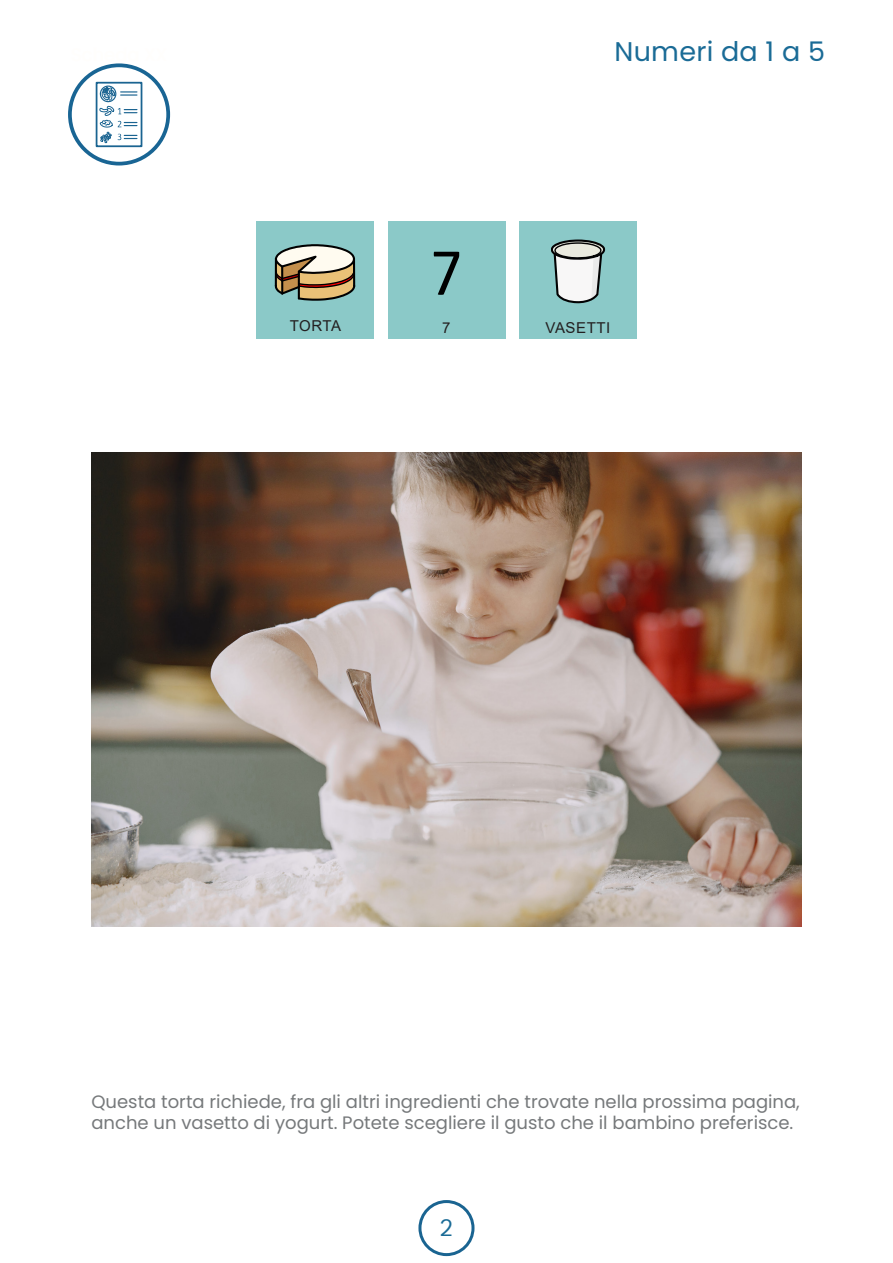
<style>
.page{position:relative;width:893px;height:1263px;background:#fff}
.page>*{position:absolute;margin:0;border:0;box-sizing:border-box;transform-origin:0 0}
.t1{font:27px "Poppins";letter-spacing:.01em;color:#1a6b96}
.t2{font:24px "Sassoon Infant Rg";color:#1a6b96}
.t3{font:18px/21px "Poppins";color:#76797b}
.testo_simboli{font:15px "Arial";letter-spacing:.035em;color:#231f20}
</style>
<div class="page">
<div style="left:418px;top:1200px;width:56px;height:56px;border:3px solid #1a6491;border-radius:50%"></div>
<svg style="left:70px;top:65px;width:98px;height:99px"></svg>
<div style="left:68px;top:63px;width:102px;height:102px;border:4px solid #196594;border-radius:50%"></div>
<div style="left:97px;top:83px;width:45px;height:63px;background:#feffff"></div>
<div style="left:96px;top:82px;width:46px;height:65px;border:2px solid #1a6491"></div>
<svg style="left:99px;top:84px;width:38px;height:59px"></svg>
<div style="left:256px;top:221px;width:118px;height:118px;background:#8bc9c8"></div>
<div style="left:388px;top:221px;width:117px;height:118px;background:#8bc9c8"></div>
<div style="left:519px;top:221px;width:118px;height:118px;background:#8bc9c8"></div>
<svg style="left:275px;top:244px;width:80px;height:57px;background:#ab9f84"></svg>
<svg style="left:434px;top:252px;width:25px;height:43px"></svg>
<svg style="left:551px;top:239px;width:55px;height:65px"></svg>
<img style="left:91px;top:452px;width:711px;height:474px">
<h1 class="t1" style="left:614px;top:36px;width:212px">Numeri da 1 a 5</h1>
<p class="testo_simboli" style="left:290px;top:316px;width:53px">TORTA</p>
<p class="testo_simboli" style="left:442px;top:318px;width:10px">7</p>
<p class="testo_simboli" style="left:546px;top:318px;width:66px">VASETTI</p>
<p class="t3" style="left:91px;top:1091px;width:710px">Questa torta richiede, fra gli altri ingredienti che trovate nella prossima pagina, anche un vasetto di yogurt. Potete scegliere il gusto che il bambino preferisce.</p>
<h2 class="t2" style="left:440px;top:1215px;width:15px">2</h2>
</div>
